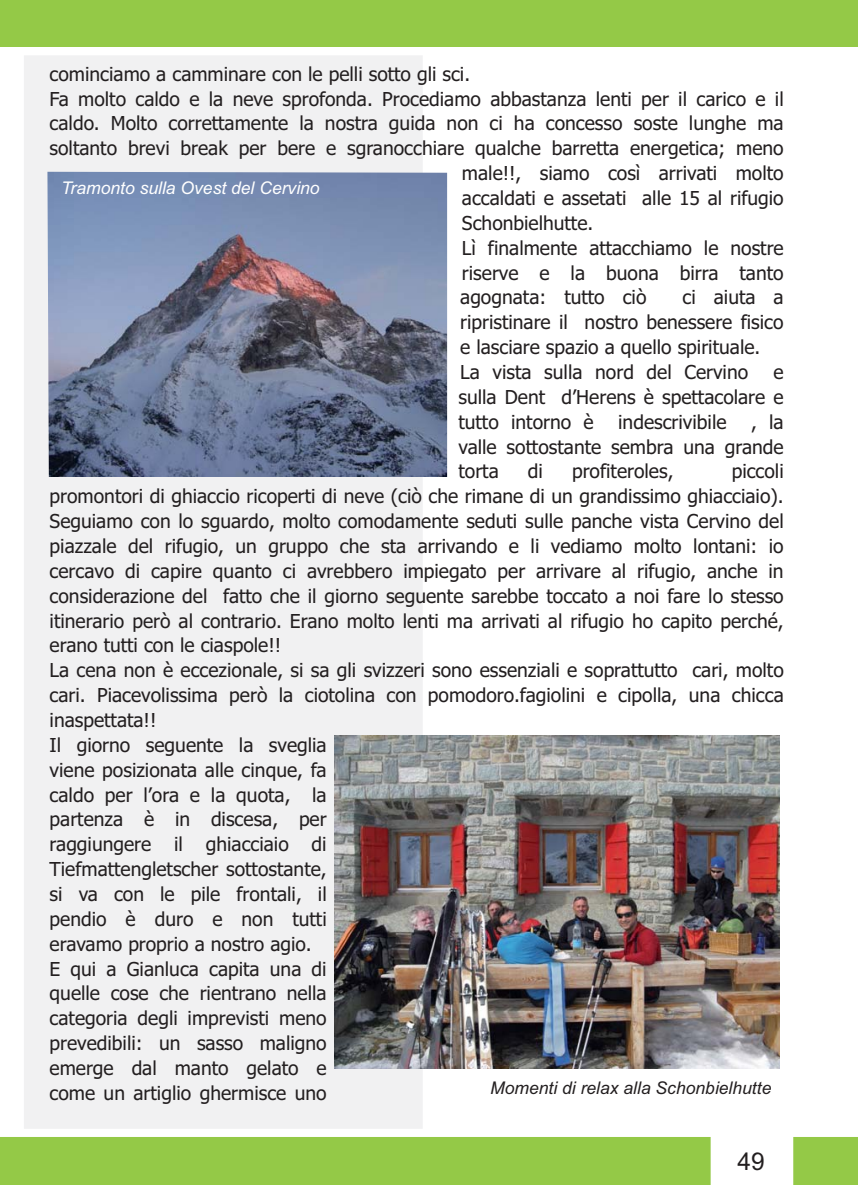
<style>
.page{position:relative;width:858px;height:1185px;background:#fff}
.page>*{position:absolute;margin:0;border:0;box-sizing:border-box;transform-origin:0 0}
.t1{font:24.5px "Arial";color:#231f20}
.t2{font:19.25px/24.8px "Tahoma";color:#231f20}
.t3{font:italic 17.5px "Arial";color:#231f20}
.t4{font:italic 17.5px "Arial";color:#fff}
</style>
<div class="page">
<div style="left:0;top:0;width:858px;height:46px;background:#94c947"></div>
<div style="left:25px;top:56px;width:397px;height:1072px;background:#f1f1f2"></div>
<div style="left:0;top:1137px;width:710px;height:48px;background:#94c947"></div>
<div style="left:793px;top:1137px;width:65px;height:48px;background:#94c947"></div>
<img style="left:334px;top:735px;width:445px;height:334px">
<img style="left:47px;top:172px;width:400px;height:304px">
<p class="t2" style="left:50px;top:63px;width:422px">cominciamo a camminare con le pelli sotto gli sci.</p>
<p class="t2" style="left:50px;top:88px;width:735px">Fa molto caldo e la neve sprofonda. Procediamo abbastanza lenti per il carico e il</p>
<p class="t2" style="left:50px;top:113px;width:735px">caldo. Molto correttamente la nostra guida non ci ha concesso soste lunghe ma</p>
<p class="t2" style="left:50px;top:138px;width:735px">soltanto brevi break per bere e sgranocchiare qualche barretta energetica; meno</p>
<p class="t2" style="left:462px;top:162px;width:323px">male!!, siamo così arrivati molto</p>
<p class="t2" style="left:462px;top:187px;width:323px">accaldati e assetati alle 15 al rifugio</p>
<p class="t2" style="left:462px;top:212px;width:133px">Schonbielhutte.</p>
<p class="t2" style="left:462px;top:237px;width:323px">Lì finalmente attacchiamo le nostre</p>
<p class="t2" style="left:462px;top:262px;width:323px">riserve e la buona birra tanto</p>
<p class="t2" style="left:460px;top:287px;width:188px">agognata: tutto ciò</p>
<p class="t4" style="left:61px;top:182px;width:260px">Tramonto sulla Ovest del Cervino</p>
<p class="t2" style="left:460px;top:287px;width:325px;text-indent:222px">ci aiuta a ripristinare il nostro benessere fisico e lasciare spazio a quello spirituale.<br>La vista sulla nord del Cervino</p>
<p class="t2" style="left:458px;top:361px;width:326px;text-align:justify;text-indent:315px">e sulla Dent d’Herens è spettacolare e tutto intorno è</p>
<p class="t2" style="left:458px;top:411px;width:327px;text-align:justify;text-indent:292px">, la valle sottostante sembra una grande torta</p>
<p class="t2" style="left:618px;top:411px;width:110px">indescrivibile</p>
<p class="t2" style="left:528px;top:461px;width:17px">di</p>
<p class="t2" style="left:572px;top:461px;width:103px">profiteroles,</p>
<p class="t2" style="left:50px;top:461px;width:735px;text-indent:682px">piccoli promontori di ghiaccio ricoperti di neve (ciò che rimane di un grandissimo ghiacciaio).<br>Seguiamo con lo sguardo, molto comodamente seduti sulle panche vista Cervino del piazzale del rifugio, un gruppo che sta arrivando e li vediamo molto lontani: io cercavo di capire quanto ci avrebbero impiegato per arrivare al rifugio, anche in considerazione del fatto che il giorno seguente sarebbe toccato a noi fare lo stesso itinerario però al contrario. Erano molto lenti ma arrivati al rifugio ho capito perché, erano tutti con le ciaspole!!<br>La cena non è eccezionale, si sa gli svizzeri sono essenziali e soprattutto cari, molto cari. Piacevolissima però la ciotolina con pomodoro.fagiolini e cipolla, una chicca inaspettata!!<br>Il giorno seguente la sveglia<br>viene posizionata alle cinque, fa<br>caldo per l’ora e la quota, la<br>partenza è in discesa, per<br>raggiungere il ghiacciaio di<br>Tiefmattengletscher sottostante,<br>si va con le pile frontali, il<br>pendio è duro e non tutti<br>eravamo proprio a nostro agio.<br>E qui a Gianluca capita una di<br>quelle cose che rientrano nella<br>categoria degli imprevisti meno<br>prevedibili: un sasso maligno<br>emerge dal manto gelato e<br>come un artiglio ghermisce uno</p>
<p class="t3" style="left:490px;top:1081px;width:283px">Momenti di relax alla Schonbielhutte</p>
<p class="t1" style="left:737px;top:1153px;width:29px">49</p>
</div>
